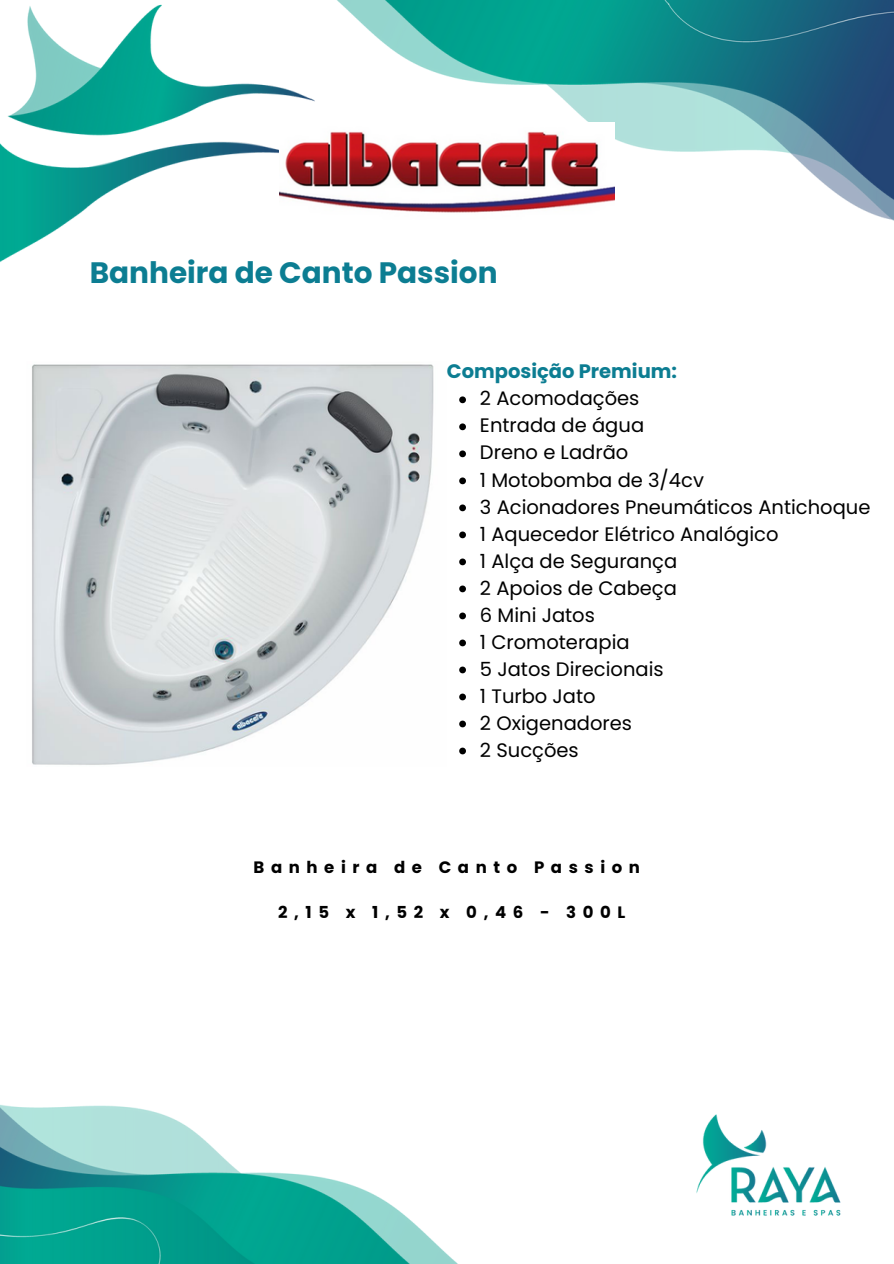
<style>
.page{position:relative;width:894px;height:1264px;background:#fff}
.page>*{position:absolute;margin:0;border:0;box-sizing:border-box;transform-origin:0 0}
.t1{font:700 29.55px "Poppins";color:#0c7d92}
.t2{font:19.5px "Poppins";color:#000}
.t3{font:700 19.5px "Poppins";color:#0c7d92}
.t4{font:700 16.5px "Poppins";letter-spacing:.4em;color:#000}
</style>
<div class="page">
<img style="left:0;top:0;width:893px;height:1263px">
<img style="left:279px;top:123px;width:335px;height:96px">
<img style="left:27px;top:361px;width:420px;height:405px">
<svg style="left:459px;top:396px;width:7px;height:7px"></svg>
<svg style="left:459px;top:423px;width:7px;height:7px"></svg>
<svg style="left:459px;top:450px;width:7px;height:7px"></svg>
<svg style="left:459px;top:477px;width:7px;height:7px"></svg>
<svg style="left:459px;top:504px;width:7px;height:7px"></svg>
<svg style="left:459px;top:531px;width:7px;height:7px"></svg>
<svg style="left:459px;top:558px;width:7px;height:7px"></svg>
<svg style="left:459px;top:585px;width:7px;height:7px"></svg>
<svg style="left:459px;top:612px;width:7px;height:7px"></svg>
<svg style="left:459px;top:639px;width:7px;height:7px"></svg>
<svg style="left:459px;top:666px;width:7px;height:7px"></svg>
<svg style="left:459px;top:693px;width:7px;height:7px"></svg>
<svg style="left:459px;top:720px;width:7px;height:7px"></svg>
<svg style="left:459px;top:747px;width:7px;height:7px"></svg>
<h1 class="t1" style="left:90px;top:252px;width:409px">Banheira de Canto Passion</h1>
<h2 class="t3" style="left:446px;top:358px;width:232px">Composição Premium:</h2>
<p class="t2" style="left:480px;top:385px;width:161px">2 Acomodações</p>
<p class="t2" style="left:480px;top:412px;width:166px">Entrada de água</p>
<p class="t2" style="left:480px;top:439px;width:150px">Dreno e Ladrão</p>
<p class="t2" style="left:480px;top:466px;width:225px">1 Motobomba de 3/4cv</p>
<p class="t2" style="left:480px;top:493px;width:392px">3 Acionadores Pneumáticos Antichoque</p>
<p class="t2" style="left:480px;top:520px;width:300px">1 Aquecedor Elétrico Analógico</p>
<p class="t2" style="left:480px;top:547px;width:199px">1 Alça de Segurança</p>
<p class="t2" style="left:480px;top:574px;width:198px">2 Apoios de Cabeça</p>
<p class="t2" style="left:480px;top:601px;width:116px">6 Mini Jatos</p>
<p class="t2" style="left:480px;top:628px;width:151px">1 Cromoterapia</p>
<p class="t2" style="left:480px;top:655px;width:185px">5 Jatos Direcionais</p>
<p class="t2" style="left:480px;top:682px;width:117px">1 Turbo Jato</p>
<p class="t2" style="left:480px;top:709px;width:153px">2 Oxigenadores</p>
<p class="t2" style="left:480px;top:736px;width:100px">2 Sucções</p>
<p class="t4" style="left:253px;top:856px;width:388px">Banheira de Canto Passion</p>
<p class="t4" style="left:278px;top:901px;width:348px">2,15 x 1,52 x 0,46 - 300L</p>
</div>
